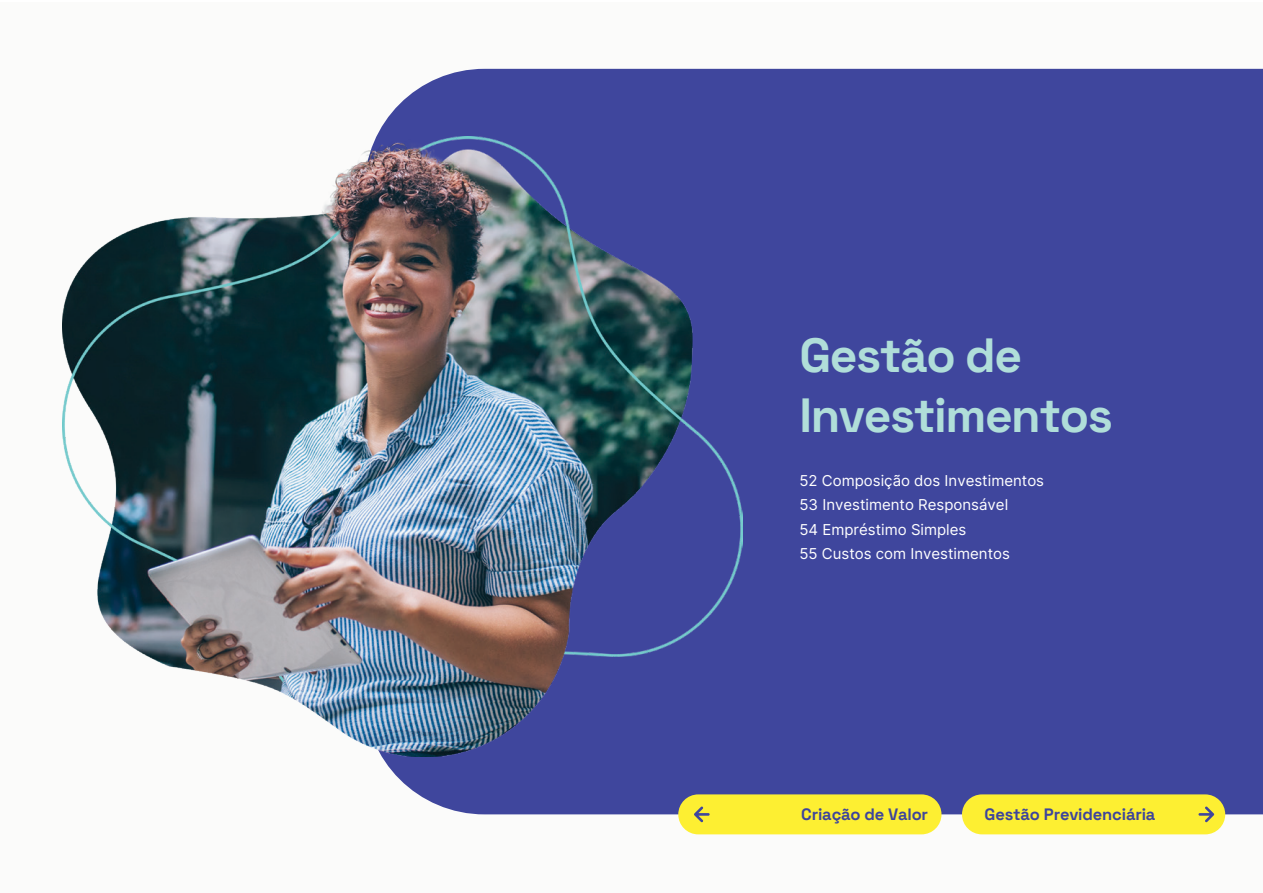
<style>
.page{position:relative;width:1263px;height:893px;background:#fff}
.page>*{position:absolute;margin:0;border:0;box-sizing:border-box;transform-origin:0 0}
.t1{font:300 48px/60px "Space Grotesk";letter-spacing:-.03em;color:#b0ded9}
.t2{font:300 16.5px "Space Grotesk";letter-spacing:-.01em;color:#3d449c}
.t3{font:15px "Inter";color:#fff}
</style>
<div class="page">
<div style="left:0;top:3px;width:1263px;height:890px;background:#fbfbfa"></div>
<div style="left:376px;top:69px;width:887px;height:745px;background:#3f469d"></div>
<div style="left:962px;top:794px;width:263px;height:40px;background:#fdef32;border-radius:20px"></div>
<svg style="left:1198px;top:807px;width:16px;height:15px"></svg>
<div style="left:678px;top:794px;width:263px;height:40px;background:#fdef32;border-radius:20px"></div>
<svg style="left:694px;top:807px;width:16px;height:15px"></svg>
<img style="left:62px;top:136px;width:681px;height:621px">
<p class="t1" style="left:799px;top:323px;width:315px">Gestão de<br>Investimentos</p>
<p class="t3" style="left:799px;top:469px;width:246px">52 Composição dos Investimentos</p>
<p class="t3" style="left:799px;top:494px;width:210px">53 Investimento Responsável</p>
<p class="t3" style="left:799px;top:518px;width:168px">54 Empréstimo Simples</p>
<p class="t3" style="left:799px;top:543px;width:212px">55 Custos com Investimentos</p>
<p class="t2" style="left:801px;top:802px;width:128px">Criação de Valor</p>
<p class="t2" style="left:985px;top:802px;width:172px">Gestão Previdenciária</p>
</div>
